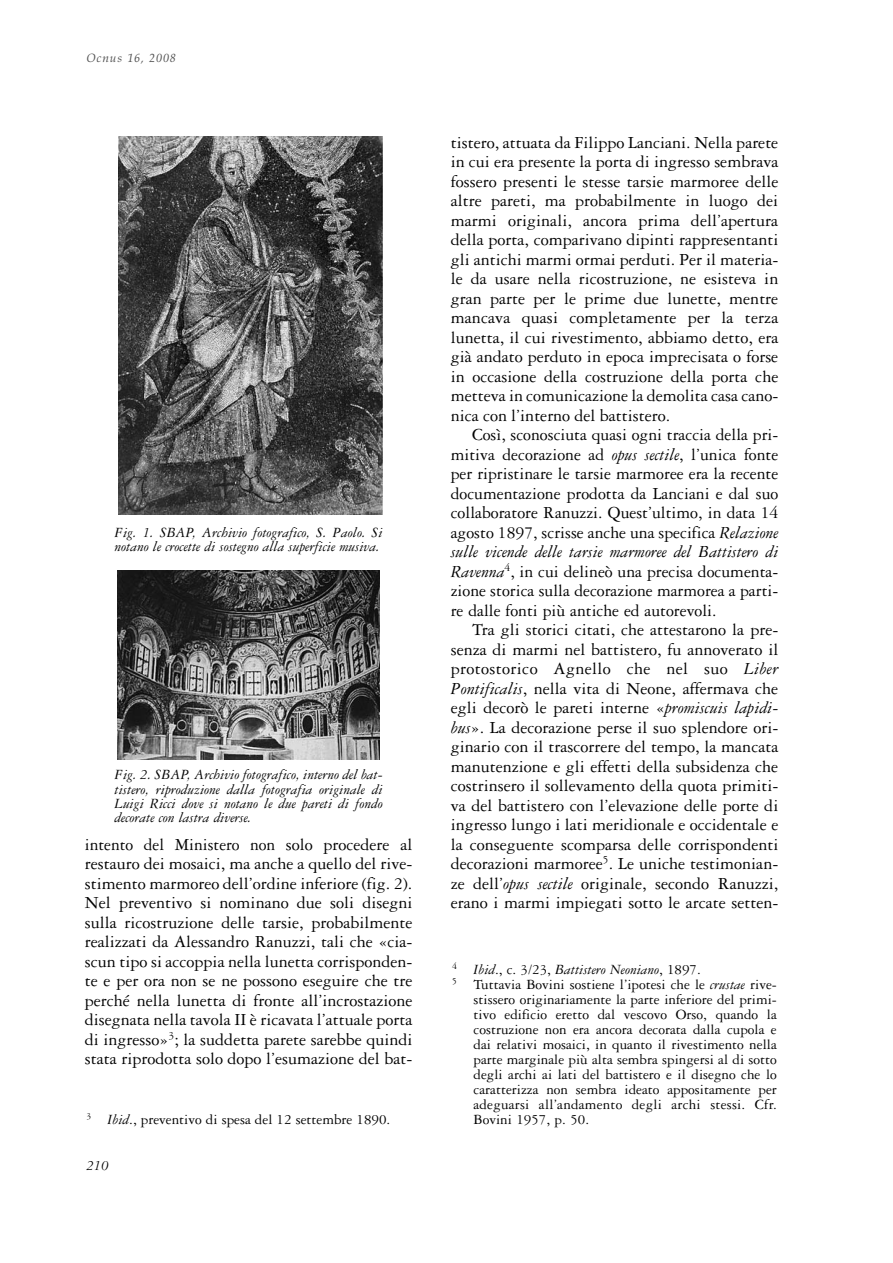
<style>
.page{position:relative;width:893px;height:1263px;background:#fff}
.page>*{position:absolute;margin:0;border:0;box-sizing:border-box;transform-origin:0 0}
.t1{font:18px/19.5px "Garamond Three";color:#000;text-align:justify}
.t2{font:15px "Garamond Three";color:#000}
.t3{font:italic 15px/14.2px "Garamond Three";color:#000}
.t4{font:italic 12px "Book Antiqua";letter-spacing:.075em;color:#4d4d4d}
.s1{font-style:italic}
.s2{font-style:normal}
</style>
<div class="page">
<img style="left:118px;top:136px;width:264px;height:378px">
<img style="left:117px;top:571px;width:263px;height:188px">
<p class="t4" style="left:86px;top:54px;width:91px">Ocnus 16, 2008</p>
<p class="t3" style="left:115px;top:527px;width:269px">Fig. 1. SBAP, Archivio fotografico, S. Paolo. Si notano le crocette di sostegno alla superficie musiva.</p>
<p class="t3" style="left:115px;top:769px;width:269px;text-align:justify">Fig. 2. SBAP, Archivio fotografico, interno del bat&shy;tistero, riproduzione dalla fotografia originale di Luigi Ricci dove si notano le due pareti di fondo decorate con lastra diverse.</p>
<p class="t1" style="left:85px;top:836px;width:329px">intento del Ministero non solo procedere al restauro dei mosaici, ma anche a quello del rive&shy;stimento marmoreo dell’ordine inferiore (fig. 2).<br>Nel preventivo si nominano due soli disegni sulla ricostruzione delle tarsie, probabilmente realizzati da Alessandro Ranuzzi, tali che «cia&shy;scun tipo si accoppia nella lunetta corrisponden&shy;te e per ora non se ne possono eseguire che tre perché nella lunetta di fronte all’incrostazione disegnata nella tavola II è ricavata l’attuale porta di ingresso»<sup>3</sup>; la suddetta parete sarebbe quindi stata riprodotta solo dopo l’esumazione del bat-</p>
<p class="t2" style="left:86px;top:1114px;width:305px"><sup>3</sup> <span class="s1">Ibid</span>., preventivo di spesa del 12 settembre 1890.</p>
<p class="t3" style="left:86px;top:1159px;width:24px">210</p>
<p class="t1" style="left:451px;top:134px;width:329px">tistero, attuata da Filippo Lanciani. Nella parete in cui era presente la porta di ingresso sembrava fossero presenti le stesse tarsie marmoree delle altre pareti, ma probabilmente in luogo dei marmi originali, ancora prima dell’apertura della porta, comparivano dipinti rappresentanti gli antichi marmi ormai perduti. Per il materia&shy;le da usare nella ricostruzione, ne esisteva in gran parte per le prime due lunette, mentre mancava quasi completamente per la terza lunetta, il cui rivestimento, abbiamo detto, era già andato perduto in epoca imprecisata o forse in occasione della costruzione della porta che metteva in comunicazione la demolita casa cano&shy;nica con l’interno del battistero.</p>
<p class="t1" style="left:451px;top:427px;width:329px;text-indent:21px">Così, sconosciuta quasi ogni traccia della pri&shy;mitiva decorazione ad <span class="s1">opus sectile</span>, l’unica fonte per ripristinare le tarsie marmoree era la recente documentazione prodotta da Lanciani e dal suo collaboratore Ranuzzi. Quest’ultimo, in data 14 agosto 1897, scrisse anche una specifica <span class="s1">Relazione sulle vicende delle tarsie marmoree del Battistero di Ravenna</span><sup>4</sup>, in cui delineò una precisa documenta&shy;zione storica sulla decorazione marmorea a parti&shy;re dalle fonti più antiche ed autorevoli.</p>
<p class="t1" style="left:451px;top:622px;width:329px;text-indent:21px">Tra gli storici citati, che attestarono la pre&shy;senza di marmi nel battistero, fu annoverato il protostorico Agnello che nel suo <span class="s1">Liber Pontificalis</span>, nella vita di Neone, affermava che egli decorò le pareti interne «<span class="s1">promiscuis lapidi&shy;bus</span>». La decorazione perse il suo splendore ori&shy;ginario con il trascorrere del tempo, la mancata manutenzione e gli effetti della subsidenza che costrinsero il sollevamento della quota primiti&shy;va del battistero con l’elevazione delle porte di ingresso lungo i lati meridionale e occidentale e la conseguente scomparsa delle corrispondenti decorazioni marmoree<sup>5</sup>. Le uniche testimonian&shy;ze dell’<span class="s1">opus sectile</span> originale, secondo Ranuzzi, erano i marmi impiegati sotto le arcate setten-</p>
<p class="t3" style="left:452px;top:963px;width:250px"><sup>4</sup> Ibid<span class="s2">., c. 3/23,</span> Battistero Neoniano<span class="s2">, 1897.</span></p>
<p class="t2" style="left:452px;top:979px;width:326px"><sup>5</sup> Tuttavia Bovini sostiene l’ipotesi che le <span class="s1">crustae</span> rive-</p>
<p class="t2" style="left:473px;top:994px;width:305px">stissero originariamente la parte inferiore del primi-</p>
<p class="t2" style="left:473px;top:1009px;width:305px">tivo edificio eretto dal vescovo Orso, quando la</p>
<p class="t2" style="left:473px;top:1024px;width:305px">costruzione non era ancora decorata dalla cupola e</p>
<p class="t2" style="left:473px;top:1039px;width:305px">dai relativi mosaici, in quanto il rivestimento nella</p>
<p class="t2" style="left:473px;top:1054px;width:305px">parte marginale più alta sembra spingersi al di sotto</p>
<p class="t2" style="left:473px;top:1069px;width:305px">degli archi ai lati del battistero e il disegno che lo</p>
<p class="t2" style="left:473px;top:1084px;width:305px">caratterizza non sembra ideato appositamente per</p>
<p class="t2" style="left:473px;top:1099px;width:305px">adeguarsi all’andamento degli archi stessi. Cfr.</p>
<p class="t2" style="left:473px;top:1114px;width:117px">Bovini 1957, p. 50.</p>
</div>
